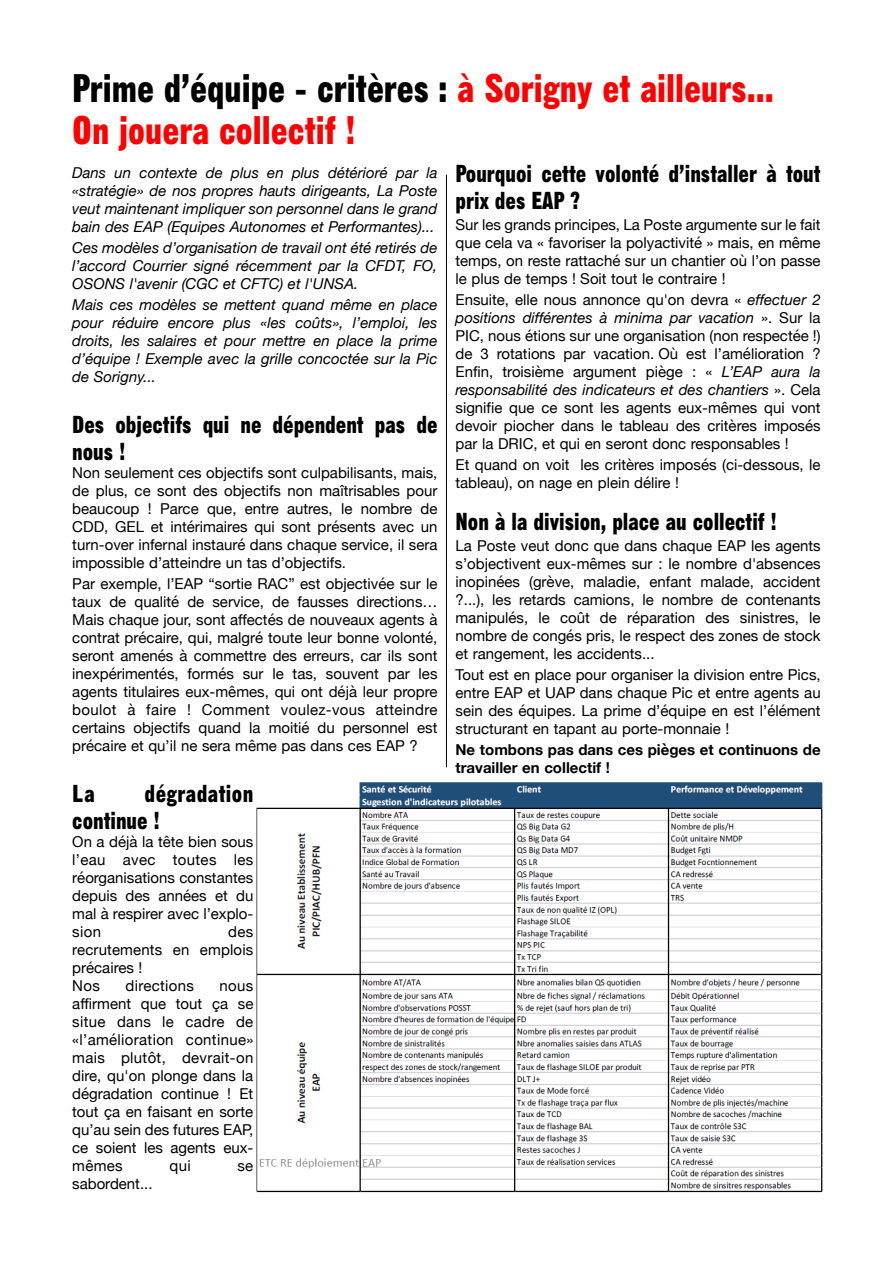
<style>
.page{position:relative;width:893px;height:1263px;background:#fff}
.page>*{position:absolute;margin:0;border:0;box-sizing:border-box;transform-origin:0 0}
.t1{font:39px/42px "Gothic No 13 BT";color:#f00}
.t2{font:24px/27px "Gothic No 13 BT";color:#000}
.t3{font:24px/27px "Gothic No 13 BT";letter-spacing:.02em;color:#000}
.t4{font:15px/18px "Helvetica Neue";color:#000;text-align:justify}
.t5{font:italic 15px/18px "Helvetica Neue";color:#000;text-align:justify}
.t6{font:700 15px/18px "Helvetica Neue";color:#000}
.t7{font:15px "Helvetica Neue";letter-spacing:.02em;color:#000}
.s1{color:#000}
.s2{font-style:italic}
</style>
<div class="page">
<hr style="left:446px;top:175px;width:1px;height:592px;background:#000">
<img style="left:256px;top:781px;width:567px;height:412px">
<h1 class="t1" style="left:72px;top:67px;width:703px"><span class="s1">Prime d’équipe - critères :</span> à Sorigny et ailleurs...<br>On jouera collectif !</h1>
<p class="t5" style="left:72px;top:163px;width:367px">Dans un contexte de plus en plus détérioré par la «stratégie» de nos propres hauts dirigeants, La Poste veut maintenant impliquer son personnel dans le grand bain des EAP (Equipes Autonomes et Performantes)...</p>
<p class="t5" style="left:72px;top:238px;width:367px">Ces modèles d’organisation de travail ont été retirés de l’accord Courrier signé récemment par la CFDT, FO, OSONS l'avenir (CGC et CFTC) et l'UNSA.</p>
<p class="t5" style="left:72px;top:295px;width:367px">Mais ces modèles se mettent quand même en place pour réduire encore plus «les coûts», l’emploi, les droits, les salaires et pour mettre en place la prime d’équipe ! Exemple avec la grille concoctée sur la Pic de Sorigny...</p>
<h2 class="t2" style="left:72px;top:411px;width:367px">Des objectifs qui ne dépendent pas de nous !</h2>
<p class="t4" style="left:72px;top:463px;width:367px">Non seulement ces objectifs sont culpabilisants, mais, de plus, ce sont des objectifs non maîtrisables pour beaucoup ! Parce que, entre autres, le nombre de CDD, GEL et intérimaires qui sont présents avec un turn-over infernal instauré dans chaque service, il sera impossible d’atteindre un tas d’objectifs.</p>
<p class="t4" style="left:72px;top:574px;width:367px">Par exemple, l’EAP “sortie RAC” est objectivée sur le taux de qualité de service, de fausses directions… Mais chaque jour, sont affectés de nouveaux agents à contrat précaire, qui, malgré toute leur bonne volonté, seront amenés à commettre des erreurs, car ils sont inexpérimentés, formés sur le tas, souvent par les agents titulaires eux-mêmes, qui ont déjà leur propre boulot à faire ! Comment voulez-vous atteindre certains objectifs quand la moitié du personnel est précaire et qu’il ne sera même pas dans ces EAP ?</p>
<h2 class="t2" style="left:72px;top:780px;width:24px">La</h2>
<h2 class="t2" style="left:455px;top:160px;width:367px">Pourquoi cette volonté d’installer à tout prix des EAP ?</h2>
<p class="t4" style="left:455px;top:215px;width:367px">Sur les grands principes, La Poste argumente sur le fait que cela va « favoriser la polyactivité » mais, en même temps, on reste rattaché sur un chantier où l’on passe le plus de temps ! Soit tout le contraire !</p>
<p class="t4" style="left:455px;top:290px;width:367px">Ensuite, elle nous annonce qu'on devra « <span class="s2">effectuer 2 positions différentes à minima par vacation</span> ». Sur la PIC, nous étions sur une organisation (non respectée !) de 3 rotations par vacation. Où est l’amélioration ?<br>Enfin, troisième argument piège : « <span class="s2">L’EAP aura la responsabilité des indicateurs et des chantiers</span> ». Cela signifie que ce sont les agents eux-mêmes qui vont devoir piocher dans le tableau des critères imposés par la DRIC, et qui en seront donc responsables !</p>
<p class="t4" style="left:455px;top:455px;width:367px">Et quand on voit les critères imposés (ci-dessous, le tableau), on nage en plein délire !</p>
<h2 class="t2" style="left:455px;top:508px;width:323px">Non à la division, place au collectif !</h2>
<p class="t4" style="left:455px;top:536px;width:367px">La Poste veut donc que dans chaque EAP les agents s’objectivent eux-mêmes sur : le nombre d'absences inopinées (grève, maladie, enfant malade, accident ?...), les retards camions, le nombre de contenants manipulés, le coût de réparation des sinistres, le nombre de congés pris, le respect des zones de stock et rangement, les accidents...</p>
<p class="t4" style="left:455px;top:665px;width:367px">Tout est en place pour organiser la division entre Pics, entre EAP et UAP dans chaque Pic et entre agents au sein des équipes. La prime d’équipe en est l’élément structurant en tapant au porte-monnaie !</p>
<p class="t6" style="left:455px;top:740px;width:367px">Ne tombons pas dans ces pièges et continuons de travailler en collectif !</p>
<h2 class="t3" style="left:72px;top:780px;width:183px;text-indent:72px">dégradation continue !</h2>
<p class="t4" style="left:72px;top:832px;width:183px">On a déjà la tête bien sous l’eau avec toutes les réorganisations constantes depuis des années et du mal à respirer avec l’explo&shy;sion</p>
<p class="t4" style="left:72px;top:922px;width:183px;text-align:left;text-indent:156px">des recrutements en emplois précaires !<br>Nos</p>
<p class="t7" style="left:125px;top:977px;width:70px">directions</p>
<p class="t4" style="left:72px;top:976px;width:183px;text-indent:147px">nous affirment que tout ça se situe dans le cadre de «l’amélioration continue» mais plutôt, devrait-on dire, qu'on plonge dans la dégradation continue ! Et tout ça en faisant en sorte qu’au sein des futures EAP, ce soient les agents eux&shy;mêmes</p>
<p class="t4" style="left:169px;top:1156px;width:23px">qui</p>
<p class="t4" style="left:237px;top:1156px;width:17px">se</p>
<p class="t4" style="left:72px;top:1174px;width:82px">sabordent...</p>
</div>
